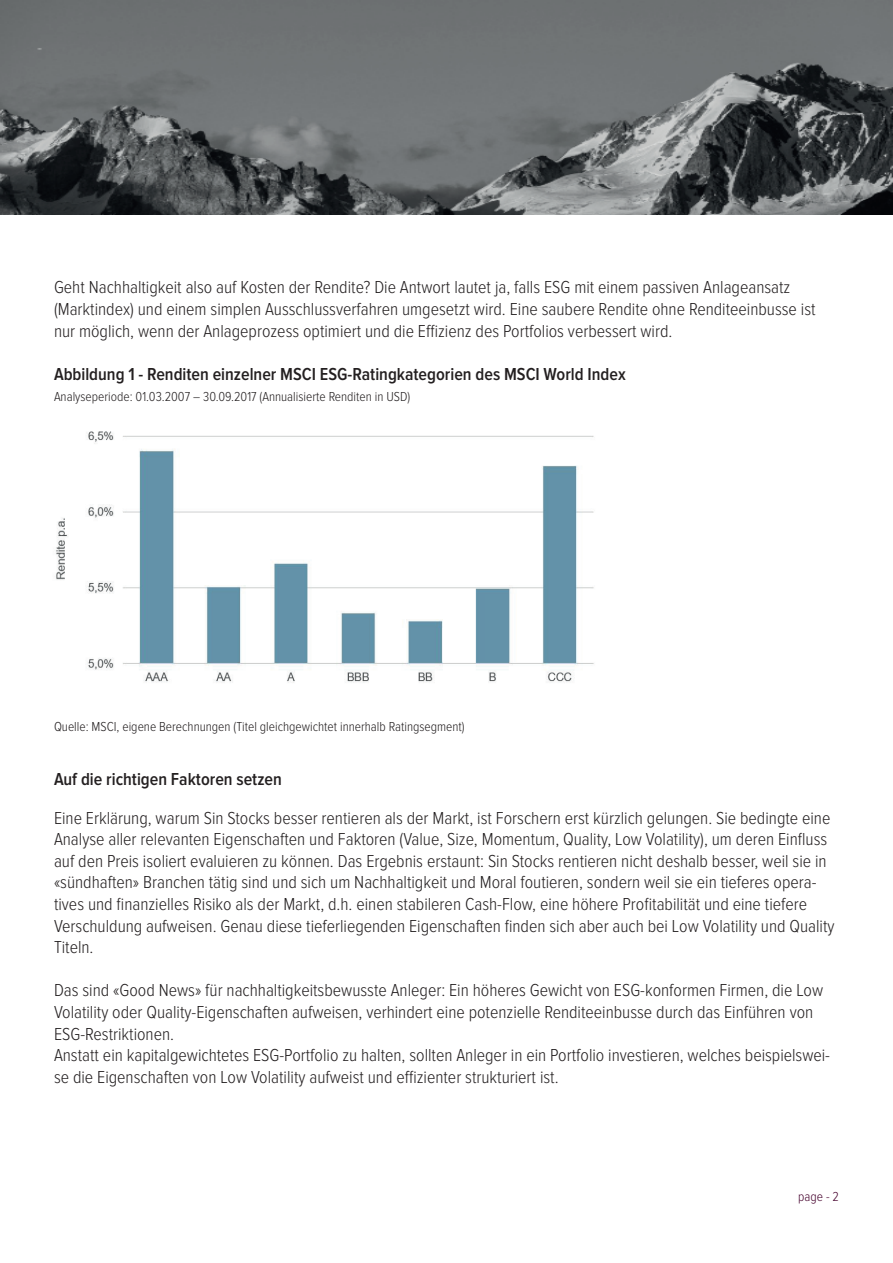
<style>
.page{position:relative;width:893px;height:1263px;background:#fff}
.page>*{position:absolute;margin:0;border:0;box-sizing:border-box;transform-origin:0 0}
.t1{font:300 18px/21.6px "Proxima Nova Cond";color:#231f20}
.t2{font:600 18px "Proxima Nova Cond";color:#231f20}
.t3{font:300 13.5px "Proxima Nova Cond";color:#231f20}
.t4{font:300 13.5px "Proxima Nova Cond";color:#47042f}
</style>
<div class="page">
<img style="left:0;top:0;width:893px;height:215px">
<img style="left:56px;top:431px;width:538px;height:252px">
<p class="t1" style="left:54px;top:277px;width:763px">Geht Nachhaltigkeit also auf Kosten der Rendite? Die Antwort lautet ja, falls ESG mit einem passiven Anlageansatz (Marktindex) und einem simplen Ausschlussverfahren umgesetzt wird. Eine saubere Rendite ohne Renditeeinbusse ist nur möglich, wenn der Anlageprozess optimiert und die Effizienz des Portfolios verbessert wird.</p>
<p class="t2" style="left:54px;top:366px;width:573px">Abbildung 1 - Renditen einzelner MSCI ESG-Ratingkategorien des MSCI World Index</p>
<p class="t3" style="left:54px;top:391px;width:358px">Analyseperiode: 01.03.2007 – 30.09.2017 (Annualisierte Renditen in USD)</p>
<p class="t3" style="left:54px;top:720px;width:412px">Quelle: MSCI, eigene Berechnungen (Titel gleichgewichtet innerhalb Ratingsegment)</p>
<p class="t2" style="left:54px;top:771px;width:229px">Auf die richtigen Faktoren setzen</p>
<p class="t1" style="left:54px;top:807px;width:782px">Eine Erklärung, warum Sin Stocks besser rentieren als der Markt, ist Forschern erst kürzlich gelungen. Sie bedingte eine Analyse aller relevanten Eigenschaften und Faktoren (Value, Size, Momentum, Quality, Low Volatility), um deren Einfluss auf den Preis isoliert evaluieren zu können. Das Ergebnis erstaunt: Sin Stocks rentieren nicht deshalb besser, weil sie in «sündhaften» Branchen tätig sind und sich um Nachhaltigkeit und Moral foutieren, sondern weil sie ein tieferes opera&shy;tives und finanzielles Risiko als der Markt, d.h. einen stabileren Cash-Flow, eine höhere Profitabilität und eine tiefere Verschuldung aufweisen. Genau diese tieferliegenden Eigenschaften finden sich aber auch bei Low Volatility und Quality Titeln.</p>
<p class="t1" style="left:54px;top:980px;width:778px">Das sind «Good News» für nachhaltigkeitsbewusste Anleger: Ein höheres Gewicht von ESG-konformen Firmen, die Low Volatility oder Quality-Eigenschaften aufweisen, verhindert eine potenzielle Renditeeinbusse durch das Einführen von ESG-Restriktionen.<br>Anstatt ein kapitalgewichtetes ESG-Portfolio zu halten, sollten Anleger in ein Portfolio investieren, welches beispielswei&shy;se die Eigenschaften von Low Volatility aufweist und effizienter strukturiert ist.</p>
<p class="t4" style="left:798px;top:1191px;width:42px">page - 2</p>
</div>
